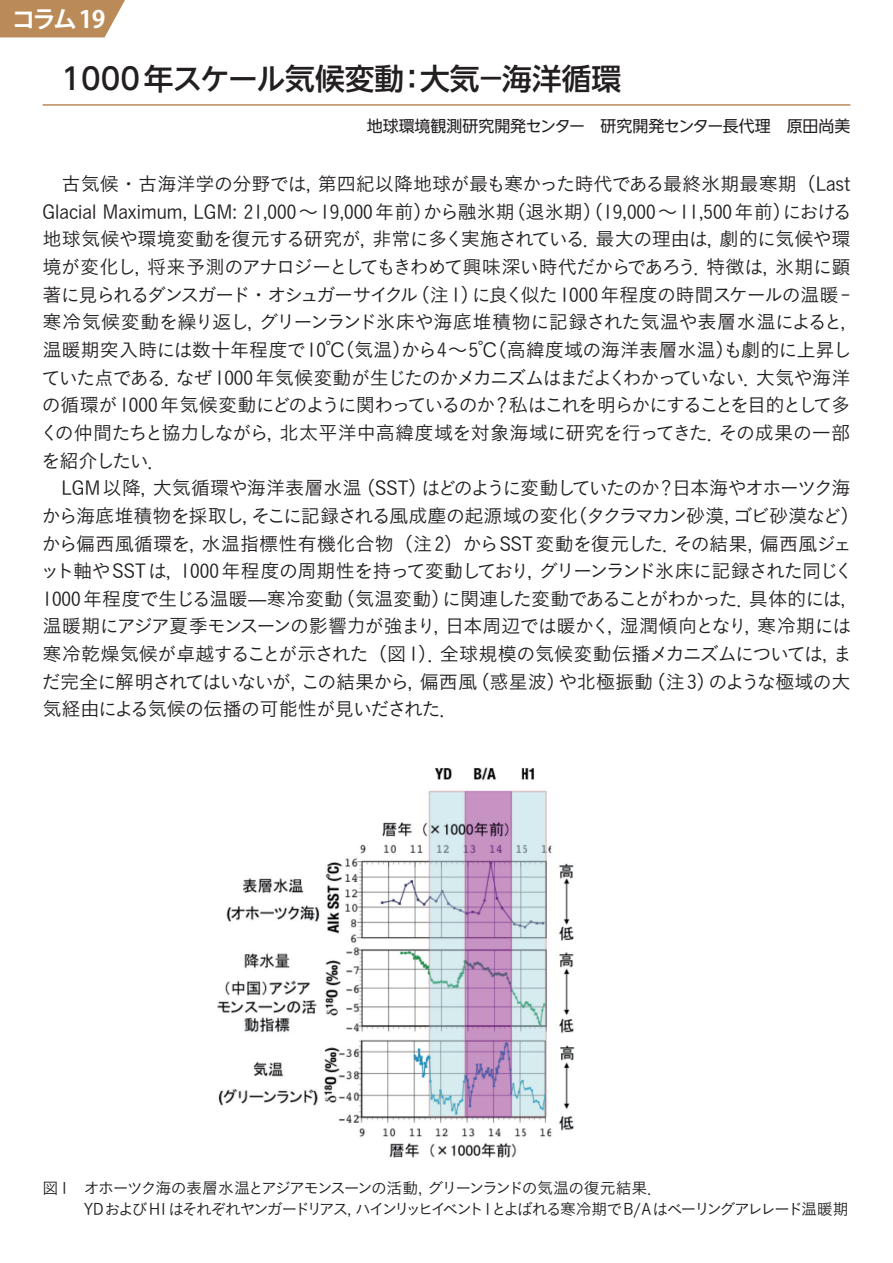
<style>
.page{position:relative;width:893px;height:1263px;background:#fff}
.page>*{position:absolute;margin:0;border:0;box-sizing:border-box;transform-origin:0 0}
.t1{font:500 29.7px "UD Shin Go NT Pro";color:#231f20}
.t2{font:700 23.85px "Koz Go Pr 6 N";letter-spacing:-.075em;color:#fff}
.t3{font:19.2px/27.6px "Koburina Go Std N W3";letter-spacing:-.04em;color:#231f20}
.t4{font:15.9px/21.3px "Koburina Go Std N W3";letter-spacing:-.115em;color:#231f20}
.t5{font:15.9px "UD Shin Go NT Pro";color:#231f20}
</style>
<div class="page">
<img style="left:217px;top:767px;width:358px;height:391px">
<hr style="left:43px;top:104px;width:807px;height:2px;background:#ba8b58">
<svg style="left:0;top:0;width:125px;height:37px;background:#bf9465"></svg>
<p class="t2" style="left:12px;top:6px;width:95px">コラム19</p>
<h1 class="t1" style="left:62px;top:55px;width:561px">1000年スケール気候変動：大気－海洋循環</h1>
<p class="t5" style="left:367px;top:113px;width:485px">地球環境観測研究開発センター　研究開発センター長代理　原田尚美</p>
<p class="t3" style="left:40px;top:170px;width:821px;text-indent:22px">古気候・古海洋学の分野では，第四紀以降地球が最も寒かった時代である最終氷期最寒期（Last Glacial Maximum, LGM: 21,000〜19,000年前）から融氷期（退氷期）（19,000〜11,500年前）における地球気候や環境変動を復元する研究が，非常に多く実施されている．最大の理由は，劇的に気候や環境が変化し，将来予測のアナロジーとしてもきわめて興味深い時代だからであろう．特徴は，氷期に顕著に見られるダンスガード・オシュガーサイクル（注 1）に良く似た1000 年程度の時間スケールの温暖 -寒冷気候変動を繰り返し，グリーンランド氷床や海底堆積物に記録された気温や表層水温によると，温暖期突入時には数十年程度で10℃（気温）から4〜5℃（高緯度域の海洋表層水温）も劇的に上昇していた点である．なぜ 1000 年気候変動が生じたのかメカニズムはまだよくわかっていない．大気や海洋の循環が 1000 年気候変動にどのように関わっているのか？私はこれを明らかにすることを目的として多くの仲間たちと協力しながら，北太平洋中高緯度域を対象海域に研究を行ってきた．その成果の一部を紹介したい．</p>
<p class="t3" style="left:41px;top:474px;width:821px;text-indent:21px">LGM 以降，大気循環や海洋表層水温（SST）はどのように変動していたのか？日本海やオホーツク海から海底堆積物を採取し，そこに記録される風成塵の起源域の変化（タクラマカン砂漠，ゴビ砂漠など）から偏西風循環を，水温指標性有機化合物（注2）からSST変動を復元した．その結果，偏西風ジェット軸やSSTは，1000 年程度の周期性を持って変動しており，グリーンランド氷床に記録された同じく1000 年程度で生じる温暖—寒冷変動（気温変動）に関連した変動であることがわかった．具体的には，温暖期にアジア夏季モンスーンの影響力が強まり，日本周辺では暖かく，湿潤傾向となり，寒冷期には寒冷乾燥気候が卓越することが示された（図 1）．全球規模の気候変動伝播メカニズムについては，まだ完全に解明されてはいないが，この結果から，偏西風（惑星波）や北極振動（注 3）のような極域の大気経由による気候の伝播の可能性が見いだされた．</p>
<p class="t4" style="left:84px;top:1177px;width:766px;text-indent:-41px">図 1　 オホーツク海の表層水温とアジアモンスーンの活動，グリーンランドの気温の復元結果．<br>YD および H1 はそれぞれヤンガードリアス，ハインリッヒイベント1とよばれる寒冷期で B/A はベーリングアレレード温暖期</p>
</div>
